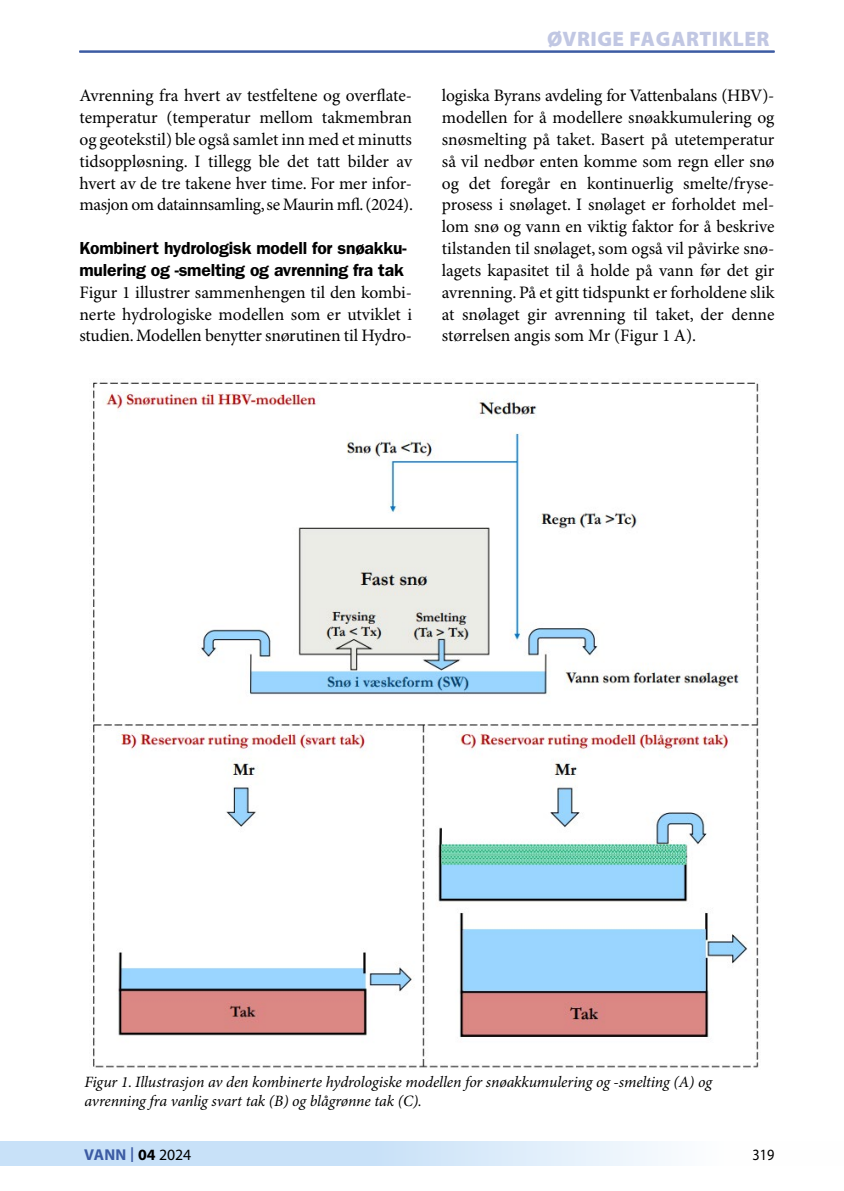
<style>
.page{position:relative;width:844px;height:1191px;background:#fff}
.page>*{position:absolute;margin:0;border:0;box-sizing:border-box;transform-origin:0 0}
.t1{font:900 21px "Myriad Pro";letter-spacing:.02em;color:#c1c7e3}
.t2{font:17.5px/21.9px "Minion Pro";letter-spacing:-.01em;color:#000;text-align:justify}
.t3{font:600 17.5px/21.9px "Franklin Gothic";letter-spacing:-.01em;color:#000}
.t4{font:italic 15.75px/19.2px "Minion Pro";letter-spacing:-.01em;color:#000}
.t5{font:700 15.75px "Myriad Pro";letter-spacing:.01em;color:#3c5ba3}
.t6{font:15.75px "Myriad Pro";color:#000;scale:.9 1}
.s1{font-weight:400;font-size:21.88px}
.s2{color:#000}
.s3{font-weight:400;color:#000}
</style>
<div class="page">
<svg style="left:1px;top:1141px;width:664px;height:25px;background:#d1e6f9"></svg>
<svg style="left:0;top:1141px;width:1px;height:25px"></svg>
<hr style="left:79px;top:51px;width:695px;height:1px;background:#3c5ba3">
<img style="left:93px;top:382px;width:666px;height:686px">
<p class="t2" style="left:79px;top:85px;width:335px">Avrenning fra hvert av testfeltene og overflate&shy;temperatur (temperatur mellom takmembran og geotekstil) ble også samlet inn med et minutts tidsoppløsning. I tillegg ble det tatt bilder av hvert av de tre takene hver time. For mer infor&shy;masjon om datainnsamling, se Maurin mfl. (2024).</p>
<p class="t3" style="left:79px;top:237px;width:328px">Kombinert hydrologisk modell for snøakku&shy;mulering og -smelting og avrenning fra tak</p>
<p class="t2" style="left:79px;top:282px;width:334px">Figur 1 illustrer sammenhengen til den kombi&shy;nerte hydrologiske modellen som er utviklet i studien. Modellen benytter snørutinen til Hydro-</p>
<p class="t1" style="left:547px;top:27px;width:224px">ØVRIGE FAGARTIKLER</p>
<p class="t1" style="left:459px;top:27px;width:208px">FAGFELLEVURDERTE</p>
<p class="t2" style="left:441px;top:85px;width:334px">logiska Byrans avdeling for Vattenbalans (HBV)- modellen for å modellere snøakkumulering og snøsmelting på taket. Basert på utetemperatur så vil nedbør enten komme som regn eller snø og det foregår en kontinuerlig smelte/fryse&shy;prosess i snølaget. I snølaget er forholdet mel&shy;lom snø og vann en viktig faktor for å beskrive tilstanden til snølaget, som også vil påvirke snø&shy;lagets kapasitet til å holde på vann før det gir avrenning. På et gitt tidspunkt er forholdene slik at snølaget gir avrenning til taket, der denne størrelsen angis som Mr (Figur 1 A).</p>
<p class="t4" style="left:84px;top:1073px;width:629px">Figur 1. Illustrasjon av den kombinerte hydrologiske modellen for snøakkumulering og -smelting (A) og avrenning fra vanlig svart tak (B) og blågrønne tak (C).</p>
<p class="t5" style="left:84px;top:1146px;width:109px">VANN <span class="s1">I</span> <span class="s2">04</span> <span class="s3">2024</span></p>
<p class="t6" style="left:752px;top:1146px;width:26px">319</p>
</div>
